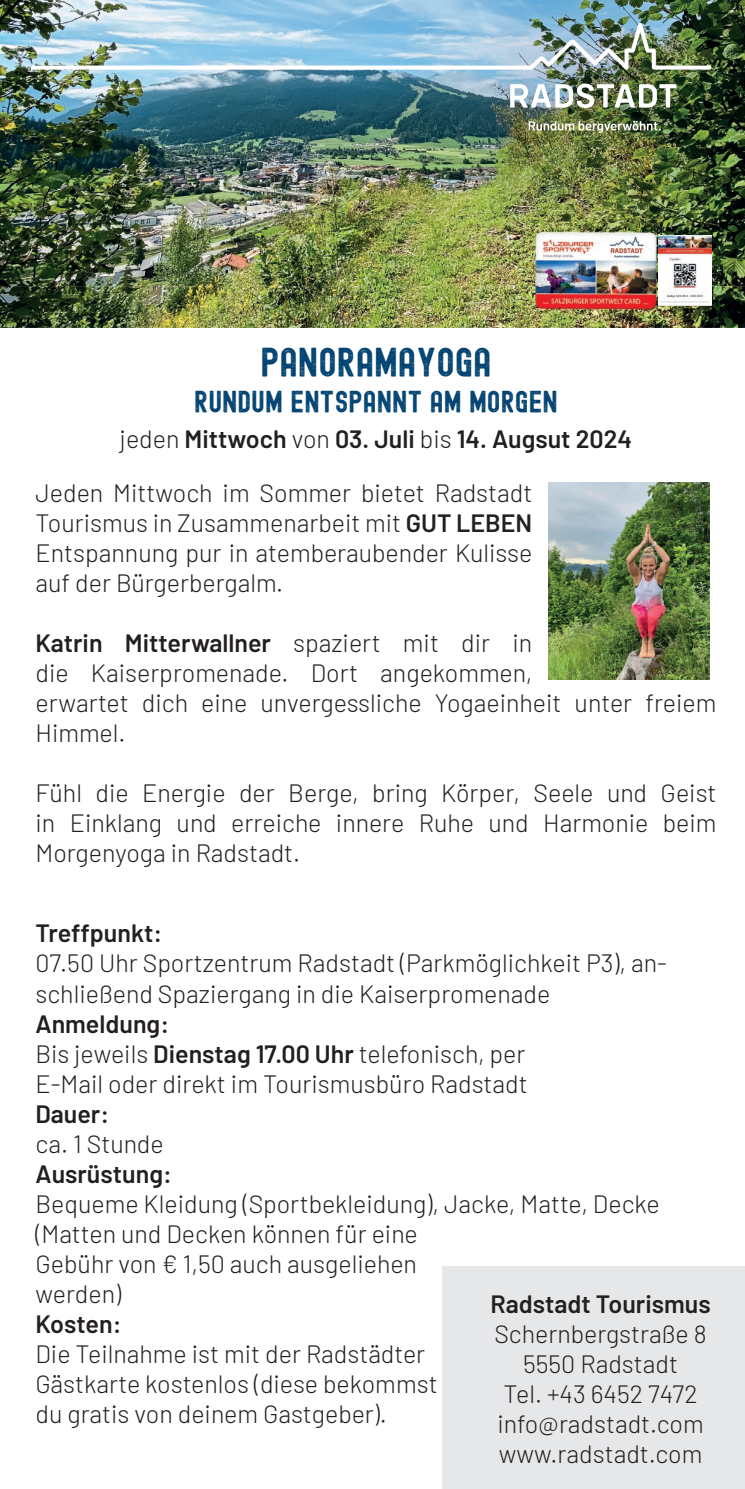
<style>
.page{position:relative;width:745px;height:1489px;background:#fff}
.page>*{position:absolute;margin:0;border:0;box-sizing:border-box;transform-origin:0 0}
.t1{font:40px "Edmund Texture";color:#004271}
.t2{font:30px "Edmund Texture";color:#004271}
.t3{font:300 25px/30px "Barlow";color:#231f20}
.t4{font:600 25px "Barlow";color:#231f20}
.s1{font-weight:600}
</style>
<div class="page">
<img style="left:0;top:0;width:744px;height:328px">
<img style="left:31px;top:23px;width:680px;height:47px">
<img style="left:510px;top:84px;width:166px;height:24px">
<img style="left:528px;top:121px;width:132px;height:12px">
<div style="left:441px;top:1266px;width:303px;height:222px;background:#e6e7e9"></div>
<img style="left:548px;top:482px;width:161px;height:197px">
<img style="left:532px;top:230px;width:127px;height:82px">
<img style="left:658px;top:236px;width:53px;height:69px">
<h1 class="t1" style="left:260px;top:334px;width:233px">PANORAMAYOGA</h1>
<p class="t2" style="left:194px;top:380px;width:365px">RUNDUM ENTSPANNT AM MORGEN</p>
<p class="t3" style="left:35px;top:410px;width:597px;line-height:54px;text-indent:84px">jeden <span class="s1">Mittwoch</span> von <span class="s1">03. Juli</span> bis <span class="s1">14. Augsut 2024<br></span>Jeden Mittwoch im Sommer bietet Radstadt</p>
<p class="t3" style="left:35px;top:506px;width:498px;text-align:justify">Tourismus in Zusammenarbeit mit <span class="s1">GUT LEBEN </span>Entspannung pur in atemberaubender Kulisse auf der Bürgerbergalm.</p>
<p class="t3" style="left:35px;top:626px;width:682px"><span class="s1">Katrin Mitterwallner</span> spaziert mit dir in<br>die Kaiserpromenade. Dort angekommen,<br>erwartet dich eine unvergessliche Yogaeinheit unter freiem Himmel.</p>
<p class="t3" style="left:35px;top:776px;width:682px;text-align:justify">Fühl die Energie der Berge, bring Körper, Seele und Geist in Einklang und erreiche innere Ruhe und Harmonie beim Morgenyoga in Radstadt.</p>
<p class="t4" style="left:35px;top:915px;width:128px">Treffpunkt:</p>
<p class="t3" style="left:35px;top:946px;width:632px">07.50 Uhr Sportzentrum Radstadt (Parkmöglichkeit P3), an&shy;schließend Spaziergang in die Kaiserpromenade</p>
<p class="t3" style="left:35px;top:1006px;width:493px"><span class="s1">Anmeldung:<br></span>Bis jeweils <span class="s1">Dienstag 17.00 Uhr</span> telefonisch, per<br>E-Mail oder direkt im Tourismusbüro Radstadt</p>
<p class="t4" style="left:35px;top:1095px;width:75px">Dauer:</p>
<p class="t3" style="left:35px;top:1126px;width:130px">ca. 1 Stunde</p>
<p class="t4" style="left:35px;top:1155px;width:138px">Ausrüstung:</p>
<p class="t3" style="left:35px;top:1186px;width:625px">Bequeme Kleidung (Sportbekleidung), Jacke, Matte, Decke (Matten und Decken können für eine<br>Gebühr von € 1,50 auch ausgeliehen<br>werden)</p>
<p class="t4" style="left:35px;top:1305px;width:88px">Kosten:</p>
<p class="t3" style="left:35px;top:1336px;width:403px">Die Teilnahme ist mit der Radstädter<br>Gästkarte kostenlos (diese bekommst du gratis von deinem Gastgeber).</p>
<p class="t4" style="left:490px;top:1285px;width:221px">Radstadt Tourismus</p>
<p class="t3" style="left:494px;top:1316px;width:214px;text-align:center">Schernbergstraße 8<br>5550 Radstadt<br>Tel. +43 6452 7472 info@radstadt.com www.radstadt.com</p>
</div>
